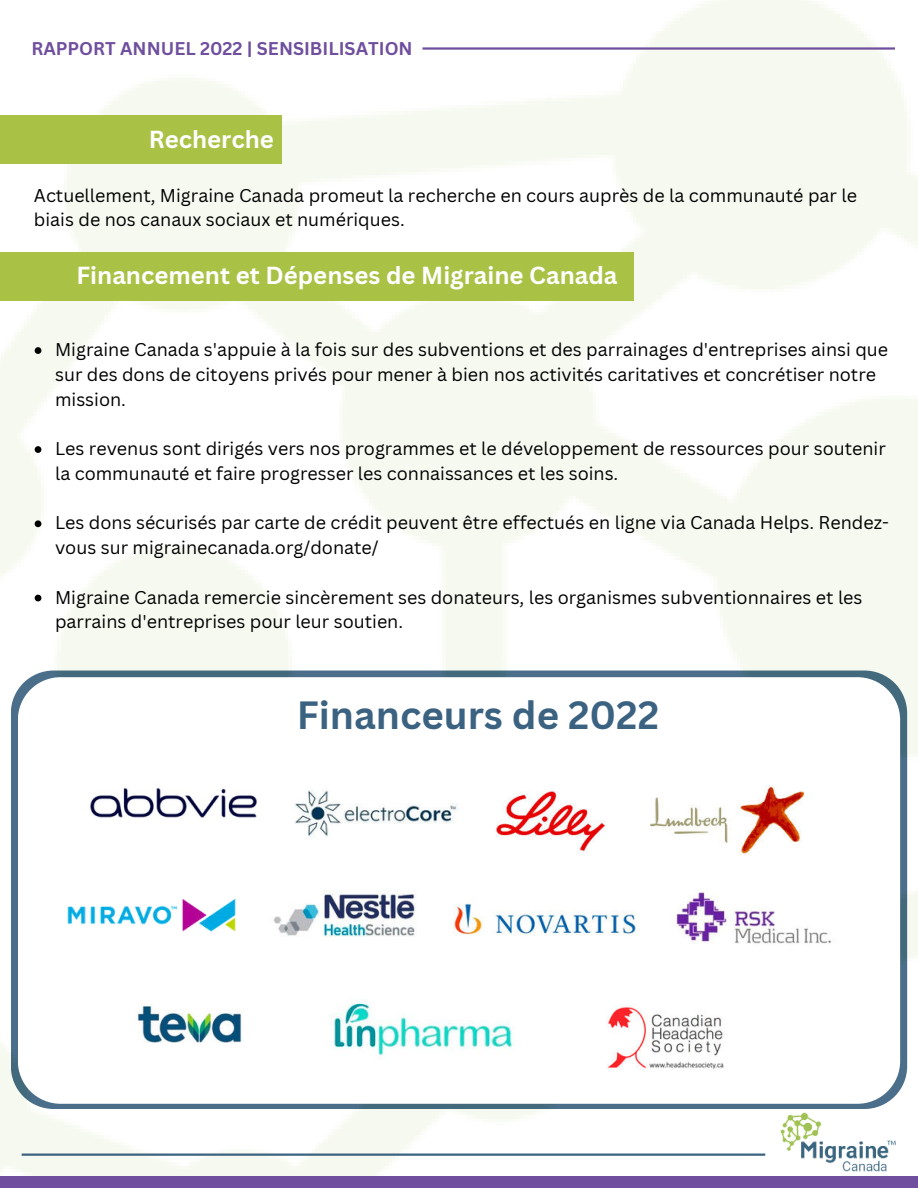
<style>
.page{position:relative;width:918px;height:1188px;background:#fff}
.page>*{position:absolute;margin:0;border:0;box-sizing:border-box;transform-origin:0 0}
.t1{font:700 38.4px "Canva Sans";color:#3b6280}
.t2{font:700 24px "Canva Sans";color:#fff}
.t3{font:18px/24.8px "Canva Sans";color:#000}
.t4{font:700 18px "Canva Sans";color:#6f4f9e}
</style>
<div class="page">
<img style="left:0;top:0;width:918px;height:1176px">
<div style="left:0;top:116px;width:282px;height:48px;background:#a9c246"></div>
<div style="left:0;top:252px;width:634px;height:48px;background:#a9c246"></div>
<hr style="left:422px;top:47px;width:473px;height:3px;background:#6f4f9e">
<div style="left:0;top:1176px;width:918px;height:12px;background:#6f4f9e"></div>
<svg style="left:18px;top:677px;width:882px;height:427px"></svg>
<hr style="left:22px;top:1154px;width:743px;height:2px;background:#3b6280">
<img style="left:780px;top:1112px;width:127px;height:60px">
<img style="left:86px;top:767px;width:177px;height:75px">
<img style="left:274px;top:771px;width:204px;height:89px">
<img style="left:467px;top:782px;width:167px;height:77px">
<img style="left:650px;top:767px;width:153px;height:98px">
<img style="left:65px;top:888px;width:171px;height:55px">
<img style="left:263px;top:879px;width:163px;height:77px">
<img style="left:454px;top:892px;width:183px;height:59px">
<img style="left:664px;top:881px;width:179px;height:89px">
<img style="left:121px;top:976px;width:136px;height:98px">
<img style="left:309px;top:994px;width:227px;height:66px">
<img style="left:594px;top:997px;width:141px;height:80px">
<svg style="left:35px;top:347px;width:6px;height:7px"></svg>
<svg style="left:35px;top:446px;width:6px;height:7px"></svg>
<svg style="left:35px;top:520px;width:6px;height:7px"></svg>
<svg style="left:35px;top:595px;width:6px;height:6px"></svg>
<p class="t4" style="left:31px;top:38px;width:383px">RAPPORT ANNUEL 2022 | SENSIBILISATION</p>
<h2 class="t2" style="left:149px;top:125px;width:127px">Recherche</h2>
<p class="t3" style="left:34px;top:183px;width:825px">Actuellement, Migraine Canada promeut la recherche en cours auprès de la communauté par le biais de nos canaux sociaux et numériques.</p>
<h2 class="t2" style="left:76px;top:261px;width:543px">Financement et Dépenses de Migraine Canada</h2>
<p class="t3" style="left:55px;top:337px;width:835px">Migraine Canada s'appuie à la fois sur des subventions et des parrainages d'entreprises ainsi que sur des dons de citoyens privés pour mener à bien nos activités caritatives et concrétiser notre mission.</p>
<p class="t3" style="left:55px;top:436px;width:832px">Les revenus sont dirigés vers nos programmes et le développement de ressources pour soutenir la communauté et faire progresser les connaissances et les soins.</p>
<p class="t3" style="left:55px;top:511px;width:835px">Les dons sécurisés par carte de crédit peuvent être effectués en ligne via Canada Helps. Rendez&shy;vous sur migrainecanada.org/donate/</p>
<p class="t3" style="left:55px;top:585px;width:809px">Migraine Canada remercie sincèrement ses donateurs, les organismes subventionnaires et les parrains d'entreprises pour leur soutien.</p>
<h1 class="t1" style="left:297px;top:692px;width:364px">Financeurs de 2022</h1>
</div>
